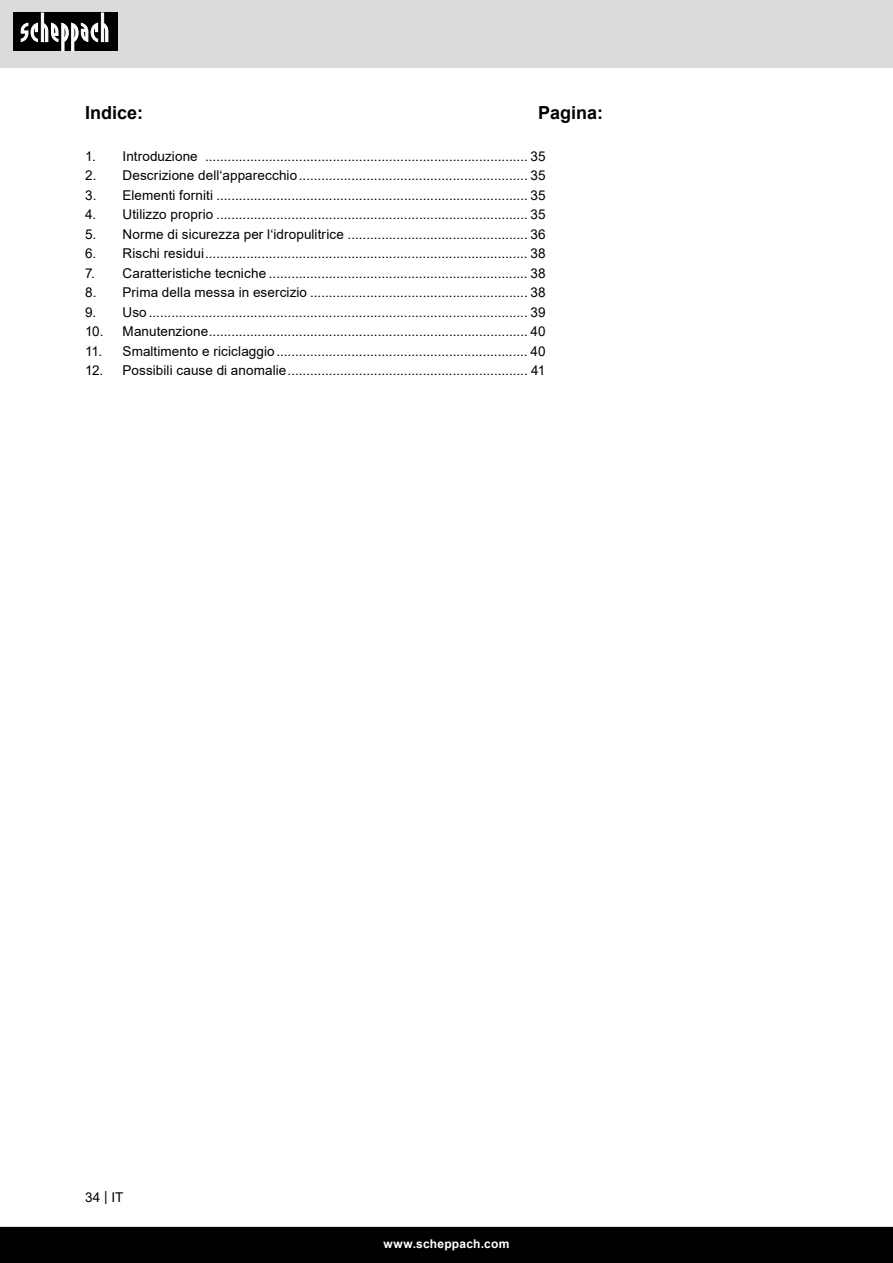
<style>
.page{position:relative;width:893px;height:1263px;background:#fff}
.page>*{position:absolute;margin:0;border:0;box-sizing:border-box;transform-origin:0 0}
.TOC_title{font:700 18px "Arial";color:#000}
.t1{font:13.5px "Arial";letter-spacing:.01em;color:#000}
.t2{font:700 12px "Arial";letter-spacing:.02em;color:#fff}
</style>
<div class="page">
<div style="left:0;top:0;width:893px;height:67px;background:#dbdbdb"></div>
<div style="left:0;top:1227px;width:893px;height:36px;background:#000"></div>
<div style="left:13px;top:13px;width:105px;height:38px;background:#000"></div>
<svg style="left:21px;top:13px;width:87px;height:38px"></svg>
<p class="TOC_title" style="left:85px;top:100px;width:60px">Indice:</p>
<p class="TOC_title" style="left:538px;top:100px;width:67px">Pagina:</p>
<p class="t1" style="left:85px;top:146px;width:462px">1. Introduzione ...................................................................................... 35</p>
<p class="t1" style="left:85px;top:166px;width:462px">2. Descrizione dell‘apparecchio............................................................. 35</p>
<p class="t1" style="left:85px;top:185px;width:462px">3. Elementi forniti ................................................................................... 35</p>
<p class="t1" style="left:85px;top:205px;width:462px">4. Utilizzo proprio ................................................................................... 35</p>
<p class="t1" style="left:85px;top:224px;width:462px">5. Norme di sicurezza per l‘idropulitrice ................................................ 36</p>
<p class="t1" style="left:85px;top:244px;width:462px">6. Rischi residui...................................................................................... 38</p>
<p class="t1" style="left:85px;top:263px;width:462px">7. Caratteristiche tecniche ..................................................................... 38</p>
<p class="t1" style="left:85px;top:283px;width:462px">8. Prima della messa in esercizio .......................................................... 38</p>
<p class="t1" style="left:85px;top:302px;width:462px">9. Uso ..................................................................................................... 39</p>
<p class="t1" style="left:85px;top:322px;width:462px">10. Manutenzione..................................................................................... 40</p>
<p class="t1" style="left:85px;top:341px;width:462px">11. Smaltimento e riciclaggio................................................................... 40</p>
<p class="t1" style="left:85px;top:361px;width:462px">12. Possibili cause di anomalie................................................................ 41</p>
<p class="t1" style="left:85px;top:1188px;width:40px">34 | IT</p>
<p class="t2" style="left:384px;top:1235px;width:127px">www.scheppach.com</p>
</div>
